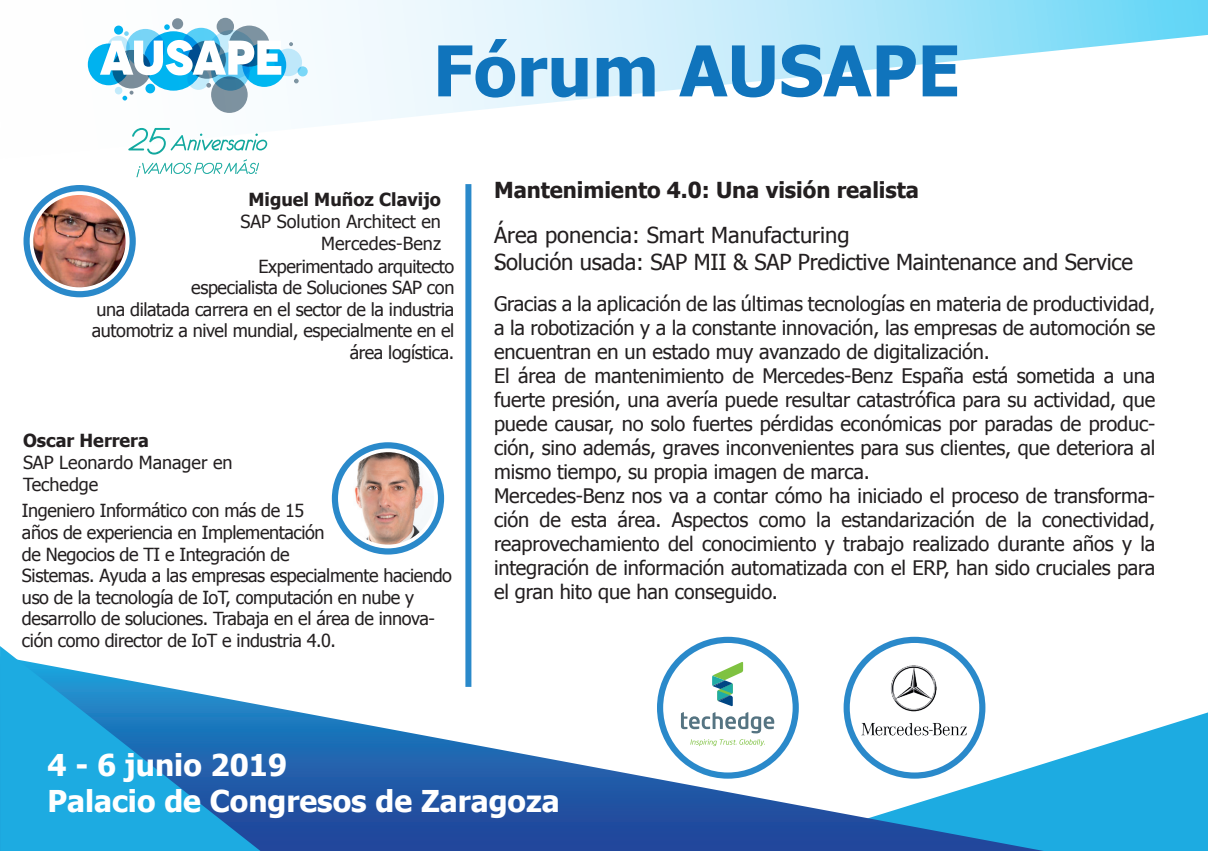
<style>
.page{position:relative;width:1208px;height:851px;background:#fff}
.page>*{position:absolute;margin:0;border:0;box-sizing:border-box;transform-origin:0 0}
.t1{font:700 70px "Tahoma";color:#1074bc}
.t2{font:700 30px/36px "Tahoma";color:#fff}
.t3{font:22px/27px "Tahoma";letter-spacing:-.01em;color:#231f20}
.t4{font:700 22px "Tahoma";letter-spacing:-.005em;color:#231f20}
.t5{font:20px/24px "Tahoma";letter-spacing:-.01em;color:#231f20}
.t6{font:18px/21.6px "Tahoma";letter-spacing:-.02em;color:#231f20}
.t7{font:18px/21.6px "Tahoma";color:#231f20}
.t8{font:700 18px "Tahoma";color:#231f20}
</style>
<div class="page">
<img style="left:33px;top:195px;width:93px;height:92px;border-radius:46px">
<svg style="left:1043px;top:712px;width:165px;height:138px;fill:#1dabe1"></svg>
<svg style="left:260px;top:656px;width:783px;height:194px"></svg>
<svg style="left:0;top:646px;width:260px;height:204px;fill:#1dabe1"></svg>
<div style="left:24px;top:185px;width:112px;height:112px;border:6px solid #2a89ca;border-radius:50%"></div>
<img style="left:342px;top:452px;width:92px;height:92px;border-radius:46px">
<div style="left:332px;top:442px;width:112px;height:112px;border:6px solid #2a89ca;border-radius:50%"></div>
<svg style="left:136px;top:159px;width:123px;height:18px"></svg>
<div style="left:465px;top:184px;width:6px;height:502px;background:#2a89ca"></div>
<svg style="left:87px;top:0;width:1121px;height:155px"></svg>
<div style="left:669px;top:648px;width:118px;height:118px;background:#fff;border-radius:50%"></div>
<div style="left:657px;top:636px;width:142px;height:142px;border:6px solid #2a89ca;border-radius:50%"></div>
<div style="left:843px;top:636px;width:142px;height:142px;border:6px solid #2a89ca;border-radius:50%"></div>
<svg style="left:690px;top:739px;width:75px;height:7px"></svg>
<svg style="left:681px;top:661px;width:93px;height:72px"></svg>
<h1 class="t1" style="left:433px;top:22px;width:529px">Fórum AUSAPE</h1>
<p class="t8" style="left:248px;top:187px;width:194px">Miguel Muñoz Clavijo</p>
<p class="t7" style="left:240px;top:210px;width:202px">SAP Solution Architect en</p>
<p class="t7" style="left:321px;top:231px;width:121px">Mercedes-Benz</p>
<p class="t6" style="left:258px;top:254px;width:197px">Experimentado arquitecto</p>
<p class="t6" style="left:191px;top:276px;width:265px">especialista de Soluciones SAP con</p>
<p class="t6" style="left:96px;top:297px;width:359px">una dilatada carrera en el sector de la industria</p>
<p class="t6" style="left:92px;top:319px;width:364px">automotriz a nivel mundial, especialmente en el</p>
<p class="t6" style="left:350px;top:341px;width:106px">área logística.</p>
<p class="t8" style="left:23px;top:428px;width:127px">Oscar Herrera</p>
<p class="t7" style="left:23px;top:450px;width:211px">SAP Leonardo Manager en<br>Techedge</p>
<p class="t6" style="left:22px;top:499px;width:431px">Ingeniero Informático con más de 15<br>años de experiencia en Implementación<br>de Negocios de TI e Integración de<br>Sistemas. Ayuda a las empresas especialmente haciendo uso de la tecnología de IoT, computación en nube y desarrollo de soluciones. Trabaja en el área de innova&shy;ción como director de IoT e industria 4.0.</p>
<p class="t4" style="left:494px;top:174px;width:426px">Mantenimiento 4.0: Una visión realista</p>
<p class="t3" style="left:494px;top:220px;width:640px">Área ponencia: Smart Manufacturing<br>.Solución usada: SAP MII &amp; SAP Predictive Maintenance and Service</p>
<p class="t5" style="left:494px;top:290px;width:663px">Gracias a la aplicación de las últimas tecnologías en materia de productividad, a la robotización y a la constante innovación, las empresas de automoción se encuentran en un estado muy avanzado de digitalización.<br>El área de mantenimiento de Mercedes-Benz España está sometida a una fuerte presión, una avería puede resultar catastrófica para su actividad, que puede causar, no solo fuertes pérdidas económicas por paradas de produc&shy;ción, sino además, graves inconvenientes para sus clientes, que deteriora al mismo tiempo, su propia imagen de marca.<br>Mercedes-Benz nos va a contar cómo ha iniciado el proceso de transforma&shy;ción de esta área. Aspectos como la estandarización de la conectividad, reaprovechamiento del conocimiento y trabajo realizado durante años y la integración de información automatizada con el ERP, han sido cruciales para el gran hito que han conseguido.</p>
<h2 class="t2" style="left:47px;top:745px;width:514px">4 - 6 junio 2019<br>Palacio de Congresos de Zaragoza</h2>
</div>
